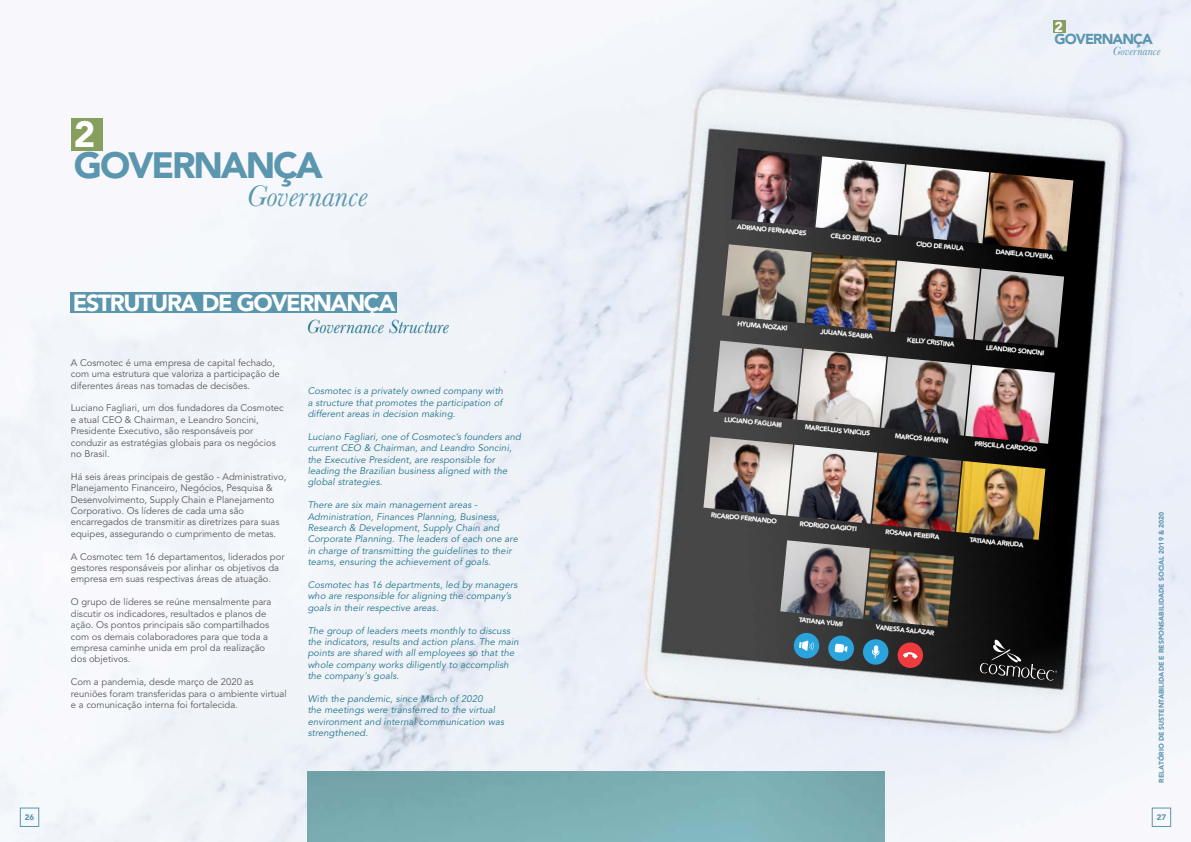
<style>
.page{position:relative;width:1191px;height:842px;background:#fff}
.page>*{position:absolute;margin:0;border:0;box-sizing:border-box;transform-origin:0 0}
.t1{font:900 36.3px "Avenir";letter-spacing:-.06em;color:#5b96af}
.t2{font:900 36.3px "Avenir";color:#fff}
.t3{font:italic 30.9px "Baskerville";color:#5b96af}
.t4{font:900 23.2px "Avenir";letter-spacing:-.06em;color:#fff}
.t5{font:italic 19.7px "Baskerville";color:#24748b}
.t6{font:900 14.4px "Avenir";letter-spacing:-.06em;color:#5b96af}
.t7{font:900 14.4px "Avenir";color:#fff}
.t8{font:italic 12.3px "Baskerville";color:#5b96af}
.t9{font:9.5px/11.4px "Avenir";color:#58595b}
.t10{font:italic 9.5px/11.4px "Avenir";letter-spacing:.01em;color:#24748b}
.t11{font:900 8px "Avenir";color:#5b96af}
.t12{font:900 7px "Avenir";letter-spacing:-.02em;color:#5b96af}
.t13{font:900 6.9px "Avenir";color:#5b96af}
.t14{font:900 6.7px "Avenir";color:#fff}
</style>
<div class="page">
<img style="left:0;top:0;width:1191px;height:842px">
<div style="left:71px;top:118px;width:31px;height:32px;background:#869f5f"></div>
<div style="left:71px;top:292px;width:326px;height:21px;background:#5b96af"></div>
<img style="left:308px;top:771px;width:577px;height:71px">
<img style="left:731px;top:148px;width:89px;height:79px">
<img style="left:713px;top:341px;width:89px;height:78px">
<img style="left:722px;top:244px;width:89px;height:79px">
<img style="left:703px;top:437px;width:90px;height:79px">
<img style="left:780px;top:540px;width:90px;height:79px">
<img style="left:899px;top:164px;width:90px;height:79px">
<img style="left:881px;top:357px;width:89px;height:79px">
<img style="left:890px;top:260px;width:90px;height:79px">
<img style="left:872px;top:453px;width:89px;height:79px">
<img style="left:815px;top:156px;width:90px;height:79px">
<img style="left:797px;top:349px;width:89px;height:79px">
<img style="left:806px;top:252px;width:89px;height:79px">
<img style="left:787px;top:445px;width:90px;height:79px">
<img style="left:864px;top:548px;width:90px;height:79px">
<img style="left:984px;top:173px;width:89px;height:79px">
<img style="left:965px;top:365px;width:90px;height:79px">
<img style="left:974px;top:269px;width:90px;height:79px">
<img style="left:956px;top:461px;width:89px;height:79px">
<svg style="left:979px;top:640px;width:78px;height:41px;background:#272727"></svg>
<svg style="left:793px;top:632px;width:27px;height:27px"></svg>
<svg style="left:827px;top:635px;width:27px;height:27px"></svg>
<svg style="left:862px;top:638px;width:27px;height:27px"></svg>
<svg style="left:897px;top:642px;width:26px;height:27px"></svg>
<div style="left:1151px;top:807px;width:20px;height:20px;border:1px solid #5b96af"></div>
<div style="left:20px;top:807px;width:19px;height:20px;border:1px solid #5b96af"></div>
<div style="left:1053px;top:20px;width:12px;height:13px;background:#869f5f"></div>
<h1 class="t2" style="left:74px;top:112px;width:23px">2</h1>
<h1 class="t1" style="left:74px;top:144px;width:250px">GOVERNANÇA</h1>
<h2 class="t3" style="left:247px;top:176px;width:122px">Governance</h2>
<h3 class="t4" style="left:73px;top:288px;width:324px">ESTRUTURA DE GOVERNANÇA</h3>
<h3 class="t5" style="left:307px;top:313px;width:143px">Governance Structure</h3>
<p class="t9" style="left:71px;top:357px;width:210px">A Cosmotec é uma empresa de capital fechado, com uma estrutura que valoriza a participação de diferentes áreas nas tomadas de decisões.</p>
<p class="t9" style="left:71px;top:403px;width:214px">Luciano Fagliari, um dos fundadores da Cosmotec e atual CEO &amp; Chairman, e Leandro Soncini, Presidente Executivo, são responsáveis por conduzir as estratégias globais para os negócios no Brasil.</p>
<p class="t9" style="left:71px;top:471px;width:217px">Há seis áreas principais de gestão - Administrativo, Planejamento Financeiro, Negócios, Pesquisa &amp; Desenvolvimento, Supply Chain e Planejamento Corporativo. Os líderes de cada uma são encarregados de transmitir as diretrizes para suas equipes, assegurando o cumprimento de metas.</p>
<p class="t9" style="left:71px;top:551px;width:215px">A Cosmotec tem 16 departamentos, liderados por gestores responsáveis por alinhar os objetivos da empresa em suas respectivas áreas de atuação.</p>
<p class="t9" style="left:71px;top:597px;width:202px">O grupo de líderes se reúne mensalmente para discutir os indicadores, resultados e planos de ação. Os pontos principais são compartilhados com os demais colaboradores para que toda a empresa caminhe unida em prol da realização dos objetivos.</p>
<p class="t9" style="left:71px;top:676px;width:217px">Com a pandemia, desde março de 2020 as reuniões foram transferidas para o ambiente virtual e a comunicação interna foi fortalecida.</p>
<p class="t10" style="left:308px;top:385px;width:197px;text-align:justify">Cosmotec is a privately owned company with a structure that promotes the participation of different areas in decision making.</p>
<p class="t10" style="left:308px;top:431px;width:215px">Luciano Fagliari, one of Cosmotec’s founders and current CEO &amp; Chairman, and Leandro Soncini, the Executive President, are responsible for leading the Brazilian business aligned with the global strategies.</p>
<p class="t10" style="left:308px;top:499px;width:212px">There are six main management areas - Administration, Finances Planning, Business, Research &amp; Development, Supply Chain and Corporate Planning. The leaders of each one are in charge of transmitting the guidelines to their teams, ensuring the achievement of goals.</p>
<p class="t10" style="left:308px;top:579px;width:211px">Cosmotec has 16 departments, led by managers who are responsible for aligning the company’s goals in their respective areas.</p>
<p class="t10" style="left:308px;top:625px;width:213px">The group of leaders meets monthly to discuss the indicators, results and action plans. The main points are shared with all employees so that the whole company works diligently to accomplish the company's goals.</p>
<p class="t10" style="left:308px;top:693px;width:198px">With the pandemic, since March of 2020<br>the meetings were transferred to the virtual environment and internal communication was strengthened.</p>
<h3 class="t7" style="left:1054px;top:18px;width:10px">2</h3>
<h3 class="t6" style="left:1054px;top:31px;width:100px">GOVERNANÇA</h3>
<p class="t8" style="left:1112px;top:43px;width:49px">Governance</p>
<p class="t14" style="left:737px;top:223px;width:71px;rotate:5deg">ADRIANO FERNANDES</p>
<p class="t14" style="left:831px;top:232px;width:52px;rotate:5deg">CELSO BERTOLO</p>
<p class="t14" style="left:916px;top:240px;width:50px;rotate:5deg">CIDO DE PAULA</p>
<p class="t14" style="left:996px;top:247px;width:59px;rotate:5deg">DANIELA OLIVEIRA</p>
<p class="t14" style="left:737px;top:320px;width:52px;rotate:5deg">HYUMA NOZAKI</p>
<p class="t14" style="left:820px;top:328px;width:54px;rotate:5deg">JULIANA SEABRA</p>
<p class="t14" style="left:907px;top:336px;width:49px;rotate:5deg">KELLY CRISTINA</p>
<p class="t14" style="left:986px;top:344px;width:60px;rotate:5deg">LEANDRO SONCINI</p>
<p class="t14" style="left:724px;top:415px;width:60px;rotate:5deg">LUCIANO FAGLIARI</p>
<p class="t14" style="left:805px;top:423px;width:67px;rotate:5deg">MARCELLUS VINICIUS</p>
<p class="t14" style="left:895px;top:432px;width:55px;rotate:5deg">MARCOS MARTIN</p>
<p class="t14" style="left:975px;top:439px;width:64px;rotate:5deg">PRISCILLA CARDOSO</p>
<p class="t14" style="left:711px;top:511px;width:68px;rotate:5deg">RICARDO FERNANDO</p>
<p class="t14" style="left:800px;top:520px;width:59px;rotate:5deg">RODRIGO GAGIOTI</p>
<p class="t14" style="left:885px;top:528px;width:56px;rotate:5deg">ROSANA PEREIRA</p>
<p class="t14" style="left:799px;top:616px;width:46px;rotate:5deg">TATIANA YUMI</p>
<p class="t14" style="left:876px;top:623px;width:61px;rotate:5deg">VANESSA SALAZAR</p>
<p class="t14" style="left:970px;top:536px;width:56px;rotate:5deg">TATIANA ARRUDA</p>
<p class="t13" style="left:1157px;top:782px;width:272px;rotate:-90deg">RELATÓRIO DE SUSTENTABILIDADE E RESPONSABILIDADE SOCIAL 2019 &amp; 2020</p>
<p class="t12" style="left:1157px;top:782px;width:270px;rotate:-90deg">RELATÓRIO DE SUSTENTABILIDADER E RESPONSABILIDADE SOCIAL 2019 &amp; 2020</p>
<p class="t11" style="left:21px;top:813px;width:11px">26</p>
<p class="t11" style="left:25px;top:813px;width:11px">26</p>
<p class="t11" style="left:1156px;top:813px;width:11px">27</p>
</div>
